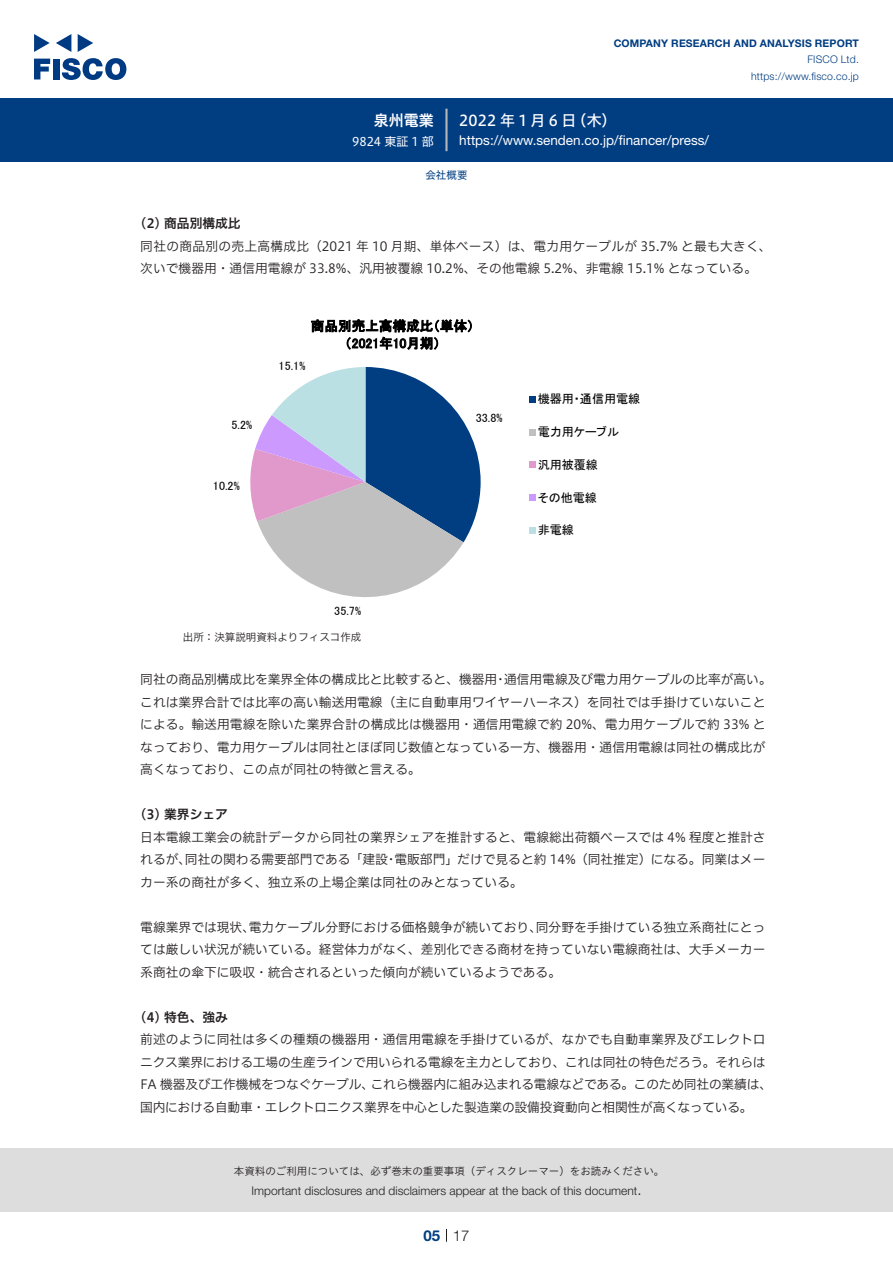
<style>
.page{position:relative;width:893px;height:1263px;background:#fff}
.page>*{position:absolute;margin:0;border:0;box-sizing:border-box;transform-origin:0 0}
.t1{font:15px "Hiragino UD Sans F Std N W5";letter-spacing:.21em;color:#fff}
.t2{font:15px "Hiragino UD Sans F Std N W6";color:#fff}
.t3{font:300 15px "Helvetica Neue LT Std";color:#231f20}
.t4{font:700 15px "Helvetica Neue LT Std";color:#003d81}
.t5{font:13.5px "Helvetica Neue LT Std";color:#fff}
.t6{font:13.5px/17.4px "MS P Gothic";letter-spacing:.01em;color:#000;text-align:center}
.t7{font:12.75px/22.5px "Hiragino UD Sans F Std N W3";color:#231f20}
.t8{font:12.75px/22.5px "Hiragino UD Sans F Std N W3";letter-spacing:-.02em;color:#231f20}
.t9{font:12.75px "Hiragino UD Sans F Std N W6";color:#231f20}
.t10{font:12.15px "MS P Gothic";color:#000}
.t11{font:300 12px "Helvetica Neue LT Std";color:#231f20}
.t12{font:12px "MS P Gothic";color:#000}
.t13{font:12px "Hiragino UD Sans F Std N W4";color:#fff}
.t14{font:10.5px "Hiragino UD Sans Std W3";color:#231f20}
.t15{font:700 10.5px "Helvetica Neue LT Std";letter-spacing:.015em;color:#003d81}
.t16{font:300 10.5px/16.5px "Helvetica Neue LT Std";letter-spacing:.015em;color:#003d81;text-align:right}
.t17{font:10.5px "Hiragino UD Sans F Std N W3";color:#231f20}
.t18{font:10.5px "Hiragino UD Sans F Std N W4";color:#003d81}
</style>
<div class="page">
<div style="left:0;top:1148px;width:893px;height:64px;background:#ddd"></div>
<svg style="left:34px;top:59px;width:16px;height:20px"></svg>
<div style="left:53px;top:59px;width:6px;height:20px;background:#003a83"></div>
<svg style="left:62px;top:58px;width:64px;height:22px"></svg>
<svg style="left:34px;top:34px;width:16px;height:18px"></svg>
<svg style="left:78px;top:34px;width:15px;height:18px"></svg>
<svg style="left:56px;top:34px;width:15px;height:18px"></svg>
<div style="left:0;top:98px;width:893px;height:64px;background:#003d81"></div>
<hr style="left:445px;top:109px;width:3px;height:42px;background:#b5b5b6">
<svg style="left:446px;top:1229px;width:1px;height:13px"></svg>
<svg style="left:250px;top:367px;width:231px;height:230px"></svg>
<div style="left:529px;top:396px;width:6px;height:7px;background:#003d81"></div>
<svg style="left:529px;top:429px;width:6px;height:6px"></svg>
<svg style="left:529px;top:462px;width:6px;height:6px"></svg>
<svg style="left:529px;top:495px;width:6px;height:6px"></svg>
<svg style="left:529px;top:527px;width:6px;height:6px"></svg>
<p class="t2" style="left:374px;top:109px;width:62px">泉州電業</p>
<p class="t13" style="left:352px;top:132px;width:83px">9824 東証 1 部</p>
<p class="t15" style="left:614px;top:37px;width:247px">COMPANY RESEARCH AND ANALYSIS REPORT</p>
<p class="t16" style="left:751px;top:51px;width:109px">FISCO Ltd. https://www.fisco.co j p.</p>
<p class="t1" style="left:459px;top:109px;width:119px">2022年1月6日</p>
<p class="t1" style="left:572px;top:109px;width:46px">（木(</p>
<p class="t5" style="left:459px;top:132px;width:251px">https://www.senden.co j p. /financer/press/</p>
<p class="t18" style="left:425px;top:167px;width:43px">会社概要</p>
<p class="t9" style="left:140px;top:214px;width:102px">2( ) 商品別構成比</p>
<p class="t7" style="left:140px;top:234px;width:633px">同社の商品別の売上高構成比（2021 年 10 月期、単体ベース）は、電力用ケーブルが 35.7% と最も大きく、次いで機器用・通信用電線が 33.8%、汎用被覆線 10.2%、その他電線 5.2%、非電線 15.1% となっている。</p>
<p class="t6" style="left:311px;top:317px;width:165px">商品別売上高構成比（単体(（2021年10月期(</p>
<p class="t12" style="left:231px;top:418px;width:22px">5.2%</p>
<p class="t12" style="left:213px;top:480px;width:28px">10.2%</p>
<p class="t12" style="left:279px;top:359px;width:28px">15.1%</p>
<p class="t12" style="left:334px;top:605px;width:28px">35.7%</p>
<p class="t17" style="left:183px;top:629px;width:180px">出所：決算説明資料よりフィスコ作成</p>
<p class="t12" style="left:476px;top:412px;width:28px">33.8%</p>
<p class="t10" style="left:538px;top:393px;width:104px">機器用・通信用電線</p>
<p class="t12" style="left:538px;top:426px;width:83px">電力用ケーブル</p>
<p class="t12" style="left:538px;top:459px;width:62px">汎用被覆線</p>
<p class="t12" style="left:538px;top:491px;width:61px">その他電線</p>
<p class="t12" style="left:538px;top:524px;width:38px">非電線</p>
<p class="t7" style="left:504px;top:667px;width:269px">通信用電線及び電力用ケーブルの比率が高い。</p>
<p class="t7" style="left:140px;top:667px;width:627px">同社の商品別構成比を業界全体の構成比と比較すると、機器用<br>これは業界合計では比率の高い輸送用電線（主に自動車用ワイヤーハーネス）を同社では手掛けていないことによる。輸送用電線を除いた業界合計の構成比は機器用・通信用電線で約 20%、電力用ケーブルで約 33% となっており、電力用ケーブルは同社とほぼ同じ数値となっている一方、機器用・通信用電線は同社の構成比が高くなっており、この点が同社の特徴と言える。</p>
<p class="t9" style="left:140px;top:805px;width:89px">3( ) 業界シェア</p>
<p class="t7" style="left:140px;top:825px;width:627px;text-align:right">日本電線工業会の統計データから同社の業界シェアを推計すると、電線総出荷額ベースでは 4% 程度と推計さ電販部門」だけで見ると約 14%（同社推定）になる。同業はメー</p>
<p class="t7" style="left:494px;top:667px;width:14px">・</p>
<p class="t7" style="left:140px;top:847px;width:384px">れるが、<br>カー系の商社が多く、独立系の上場企業は同社のみとなっている。</p>
<p class="t7" style="left:185px;top:847px;width:205px">同社の関わる需要部門である「建設</p>
<p class="t7" style="left:385px;top:847px;width:14px">・</p>
<p class="t7" style="left:249px;top:915px;width:295px">電力ケーブル分野における価格競争が続いており、</p>
<p class="t7" style="left:536px;top:915px;width:231px">同分野を手掛けている独立系商社にとっ</p>
<p class="t7" style="left:140px;top:915px;width:627px">電線業界では現状、<br>ては厳しい状況が続いている。経営体力がなく、差別化できる商材を持っていない電線商社は、大手メーカー系商社の傘下に吸収・統合されるといった傾向が続いているようである。</p>
<p class="t9" style="left:140px;top:1007px;width:89px">4( ) 特色、強み</p>
<p class="t7" style="left:140px;top:1027px;width:627px">前述のように同社は多くの種類の機器用・通信用電線を手掛けているが、なかでも自動車業界及びエレクトロ</p>
<p class="t8" style="left:140px;top:1050px;width:627px">ニクス業界における工場の生産ラインで用いられる電線を主力としており、これは同社の特色だろう。それらは</p>
<p class="t7" style="left:371px;top:1072px;width:403px">これら機器内に組み込まれる電線などである。このため同社の業績は、</p>
<p class="t8" style="left:140px;top:1072px;width:614px">FA 機器及び工作機械をつなぐケーブル、<br>国内における自動車・エレクトロニクス業界を中心とした製造業の設備投資動向と相関性が高くなっている。</p>
<p class="t14" style="left:234px;top:1163px;width:432px">本資料のご利用については、必ず巻末の重要事項（ディスクレーマー）をお読みください。</p>
<p class="t3" style="left:637px;top:1180px;width:6px">.</p>
<p class="t11" style="left:251px;top:1183px;width:387px">Important disclosures and disclaimers appear at the back of this document</p>
<p class="t4" style="left:423px;top:1226px;width:18px">05</p>
<p class="t3" style="left:453px;top:1226px;width:18px">17</p>
</div>
